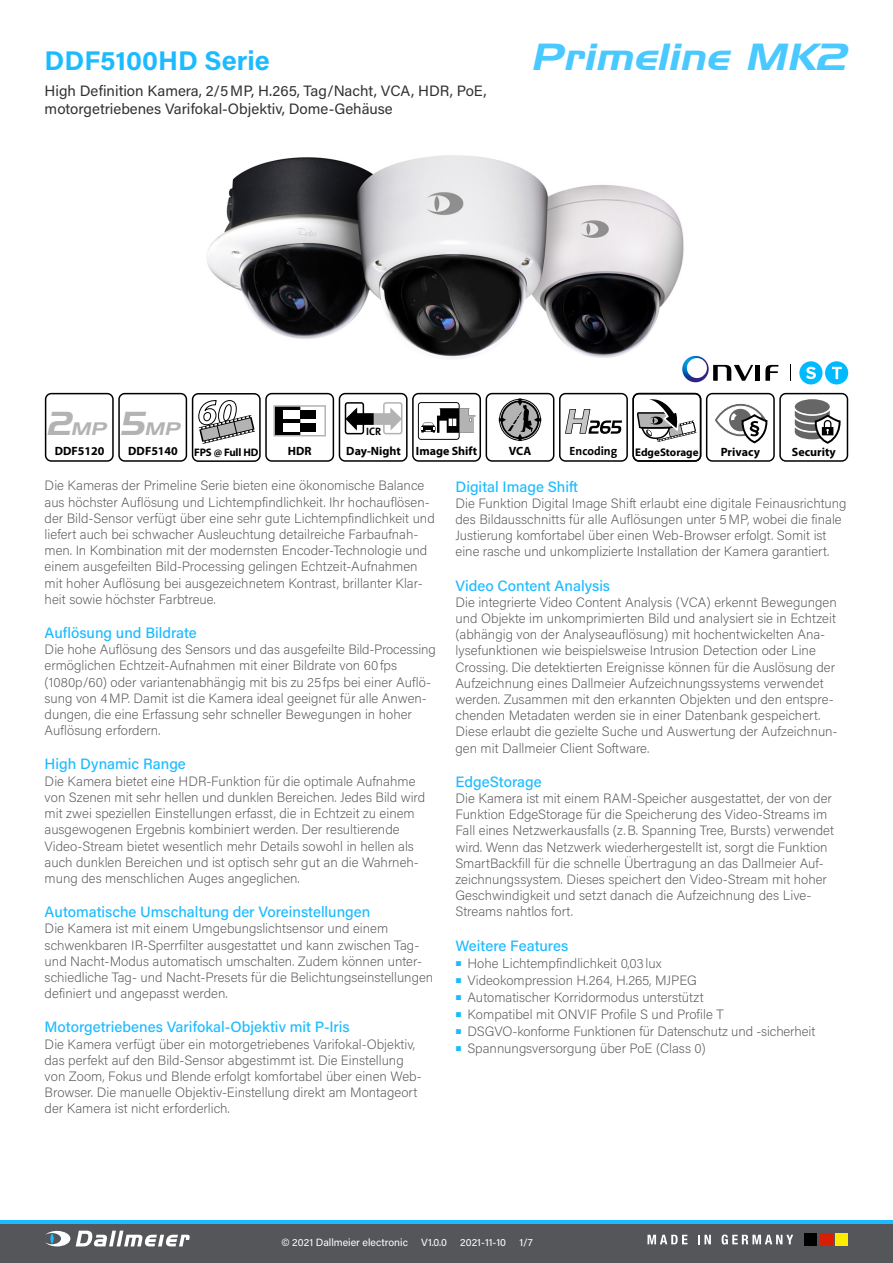
<style>
.page{position:relative;width:893px;height:1263px;background:#fff}
.page>*{position:absolute;margin:0;border:0;box-sizing:border-box;transform-origin:0 0}
.t1{font:italic 37.5px "Hanzel Wide";color:#49c9ff}
.t2{font:700 27px "Acumin Pro";color:#1cbbff}
.t3{font:italic 18px "Hanzel Wide";color:#b3b3b3}
.t4{font:500 15px "Acumin Pro";color:#1cbbff}
.t5{font:15px/18px "Acumin Pro";color:#333}
.t6{font:200 13.5px/16.2px "Acumin Pro";color:#565656}
.t7{font:700 12px "Myriad Pro";color:#000}
.t8{font:700 12px "The Sans";color:#000}
.t9{font:700 11.1px "Myriad Pro";color:#000}
.t10{font:700 10.95px "Myriad Pro";letter-spacing:-.015em;color:#000}
.t11{font:700 10.8px "The Sans";color:#000}
.t12{font:10.5px "Acumin Pro";color:#fff}
.s1{font-size:33px}
</style>
<div class="page">
<svg style="left:0;top:1220px;width:893px;height:5px;fill:#1cbbff"></svg>
<div style="left:0;top:1225px;width:893px;height:38px;background:#55565a"></div>
<svg style="left:76px;top:1230px;width:114px;height:16px"></svg>
<svg style="left:45px;top:1231px;width:25px;height:15px"></svg>
<svg style="left:50px;top:1233px;width:4px;height:11px"></svg>
<div style="left:804px;top:1233px;width:13px;height:13px;background:#000"></div>
<div style="left:820px;top:1233px;width:13px;height:13px;background:#d91e04"></div>
<div style="left:835px;top:1233px;width:13px;height:13px;background:#ffed00"></div>
<svg style="left:647px;top:1235px;width:40px;height:9px"></svg>
<svg style="left:698px;top:1235px;width:13px;height:9px"></svg>
<svg style="left:722px;top:1234px;width:71px;height:10px"></svg>
<img style="left:206px;top:155px;width:489px;height:204px">
<div style="left:755px;top:365px;width:5px;height:16px;background:#000"></div>
<svg style="left:765px;top:365px;width:13px;height:16px"></svg>
<svg style="left:682px;top:356px;width:71px;height:26px"></svg>
<svg style="left:790px;top:365px;width:1px;height:16px"></svg>
<div style="left:799px;top:361px;width:23px;height:23px;background:#00baff;border-radius:50%"></div>
<svg style="left:806px;top:367px;width:10px;height:12px"></svg>
<div style="left:825px;top:361px;width:23px;height:23px;background:#00baff;border-radius:50%"></div>
<svg style="left:832px;top:367px;width:10px;height:12px"></svg>
<svg style="left:45px;top:393px;width:803px;height:69px"></svg>
<h2 class="t2" style="left:45px;top:41px;width:227px">DDF5100HD Serie</h2>
<p class="t5" style="left:45px;top:81px;width:443px">High Definition Kamera, 2/5MP, H.265, Tag/Nacht, VCA, HDR, PoE, motorgetriebenes Varifokal-Objektiv, Dome-Gehäuse</p>
<h1 class="t1" style="left:530px;top:35px;width:316px">Primeline MK2</h1>
<h3 class="t3" style="left:47px;top:417px;width:61px"><span class="s1">2</span>MP</h3>
<p class="t7" style="left:55px;top:443px;width:51px">DDF5120</p>
<p class="t7" style="left:346px;top:443px;width:56px">Day-Night</p>
<p class="t9" style="left:635px;top:445px;width:65px">EdgeStorage</p>
<p class="t7" style="left:721px;top:444px;width:41px">Privacy</p>
<p class="t7" style="left:792px;top:444px;width:45px">Security</p>
<h3 class="t3" style="left:120px;top:417px;width:61px"><span class="s1">5</span>MP</h3>
<p class="t7" style="left:128px;top:443px;width:51px">DDF5140</p>
<p class="t7" style="left:416px;top:443px;width:63px">Image Shift</p>
<p class="t7" style="left:509px;top:443px;width:24px">VCA</p>
<p class="t8" style="left:570px;top:445px;width:49px">Encoding</p>
<p class="t11" style="left:366px;top:425px;width:17px">ICR</p>
<p class="t10" style="left:194px;top:445px;width:66px">FPS @ Full HD</p>
<p class="t7" style="left:288px;top:443px;width:25px">HDR</p>
<p class="t6" style="left:45px;top:477px;width:392px">Die Kameras der Primeline Serie bieten eine ökonomische Balance aus höchster Auflösung und Lichtempfindlichkeit. Ihr hochauflösen&shy;der Bild-Sensor verfügt über eine sehr gute Lichtempfindlichkeit und liefert auch bei schwacher Ausleuchtung detailreiche Farbaufnah&shy;men. In Kombination mit der modernsten Encoder-Technologie und einem ausgefeilten Bild-Processing gelingen Echtzeit-Aufnahmen mit hoher Auflösung bei ausgezeichnetem Kontrast, brillanter Klar&shy;heit sowie höchster Farbtreue.</p>
<p class="t4" style="left:45px;top:622px;width:154px">Auflösung und Bildrate</p>
<p class="t6" style="left:45px;top:641px;width:393px">Die hohe Auflösung des Sensors und das ausgefeilte Bild-Processing ermöglichen Echtzeit-Aufnahmen mit einer Bildrate von 60fps (1080p/60) oder variantenabhängig mit bis zu 25fps bei einer Auflö&shy;sung von 4MP. Damit ist die Kamera ideal geeignet für alle Anwen&shy;dungen, die eine Erfassung sehr schneller Bewegungen in hoher Auflösung erfordern.</p>
<p class="t4" style="left:45px;top:754px;width:143px">High Dynamic Range</p>
<p class="t6" style="left:45px;top:772px;width:382px">Die Kamera bietet eine HDR-Funktion für die optimale Aufnahme von Szenen mit sehr hellen und dunklen Bereichen. Jedes Bild wird mit zwei speziellen Einstellungen erfasst, die in Echtzeit zu einem ausgewogenen Ergebnis kombiniert werden. Der resultierende Video-Stream bietet wesentlich mehr Details sowohl in hellen als auch dunklen Bereichen und ist optisch sehr gut an die Wahrneh&shy;mung des menschlichen Auges angeglichen.</p>
<p class="t4" style="left:45px;top:901px;width:327px">Automatische Umschaltung der Voreinstellungen</p>
<p class="t6" style="left:45px;top:920px;width:390px">Die Kamera ist mit einem Umgebungslichtsensor und einem schwenkbaren IR-Sperrfilter ausgestattet und kann zwischen Tag&shy;und Nacht-Modus automatisch umschalten. Zudem können unter&shy;schiedliche Tag- und Nacht-Presets für die Belichtungseinstellungen definiert und angepasst werden.</p>
<p class="t4" style="left:45px;top:1017px;width:307px">Motorgetriebenes Varifokal-Objektiv mit P-Iris</p>
<p class="t6" style="left:45px;top:1035px;width:379px">Die Kamera verfügt über ein motorgetriebenes Varifokal-Objektiv, das perfekt auf den Bild-Sensor abgestimmt ist. Die Einstellung von Zoom, Fokus und Blende erfolgt komfortabel über einen Web-Browser. Die manuelle Objektiv-Einstellung direkt am Montageort der Kamera ist nicht erforderlich.</p>
<p class="t4" style="left:455px;top:476px;width:124px">Digital Image Shift</p>
<p class="t6" style="left:455px;top:494px;width:393px">Die Funktion Digital Image Shift erlaubt eine digitale Feinausrichtung des Bildausschnitts für alle Auflösungen unter 5MP, wobei die finale Justierung komfortabel über einen Web-Browser erfolgt. Somit ist eine rasche und unkomplizierte Installation der Kamera garantiert.</p>
<p class="t4" style="left:455px;top:575px;width:156px">Video Content Analysis</p>
<p class="t6" style="left:455px;top:593px;width:384px">Die integrierte Video Content Analysis (VCA) erkennt Bewegungen und Objekte im unkomprimierten Bild und analysiert sie in Echtzeit (abhängig von der Analyseauflösung) mit hochentwickelten Ana&shy;lysefunktionen wie beispielsweise Intrusion Detection oder Line Crossing. Die detektierten Ereignisse können für die Auslösung der Aufzeichnung eines Dallmeier Aufzeichnungssystems verwendet werden. Zusammen mit den erkannten Objekten und den entspre&shy;chenden Metadaten werden sie in einer Datenbank gespeichert.<br>Diese erlaubt die gezielte Suche und Auswertung der Aufzeichnun&shy;gen mit Dallmeier Client Software.</p>
<p class="t4" style="left:455px;top:771px;width:88px">EdgeStorage</p>
<p class="t6" style="left:455px;top:790px;width:380px">Die Kamera ist mit einem RAM-Speicher ausgestattet, der von der Funktion EdgeStorage für die Speicherung des Video-Streams im Fall eines Netzwerkausfalls (z.B. Spanning Tree, Bursts) verwendet wird. Wenn das Netzwerk wiederhergestellt ist, sorgt die Funktion SmartBackfill für die schnelle Übertragung an das Dallmeier Auf&shy;zeichnungssystem. Dieses speichert den Video-Stream mit hoher Geschwindigkeit und setzt danach die Aufzeichnung des Live-Streams nahtlos fort.</p>
<p class="t4" style="left:455px;top:936px;width:114px">Weitere Features</p>
<p class="t6" style="left:455px;top:954px;width:208px"><sup>■</sup> Hohe Lichtempfindlichkeit 0,03lux</p>
<p class="t6" style="left:455px;top:971px;width:243px"><sup>■</sup> Videokompression H.264, H.265, MJPEG</p>
<p class="t6" style="left:455px;top:988px;width:250px"><sup>■</sup> Automatischer Korridormodus unterstützt</p>
<p class="t6" style="left:455px;top:1005px;width:270px"><sup>■</sup> Kompatibel mit ONVIF Profile S und Profile T</p>
<p class="t6" style="left:455px;top:1022px;width:361px"><sup>■</sup> DSGVO-konforme Funktionen für Datenschutz und -sicherheit</p>
<p class="t6" style="left:455px;top:1039px;width:252px"><sup>■</sup> Spannungsversorgung über PoE (Class 0)</p>
<p class="t12" style="left:281px;top:1235px;width:128px">© 2021 Dallmeier electronic</p>
<p class="t12" style="left:421px;top:1235px;width:27px">V1.0.0</p>
<p class="t12" style="left:460px;top:1235px;width:47px">2021-11-10</p>
<p class="t12" style="left:519px;top:1235px;width:15px">1/7</p>
</div>
